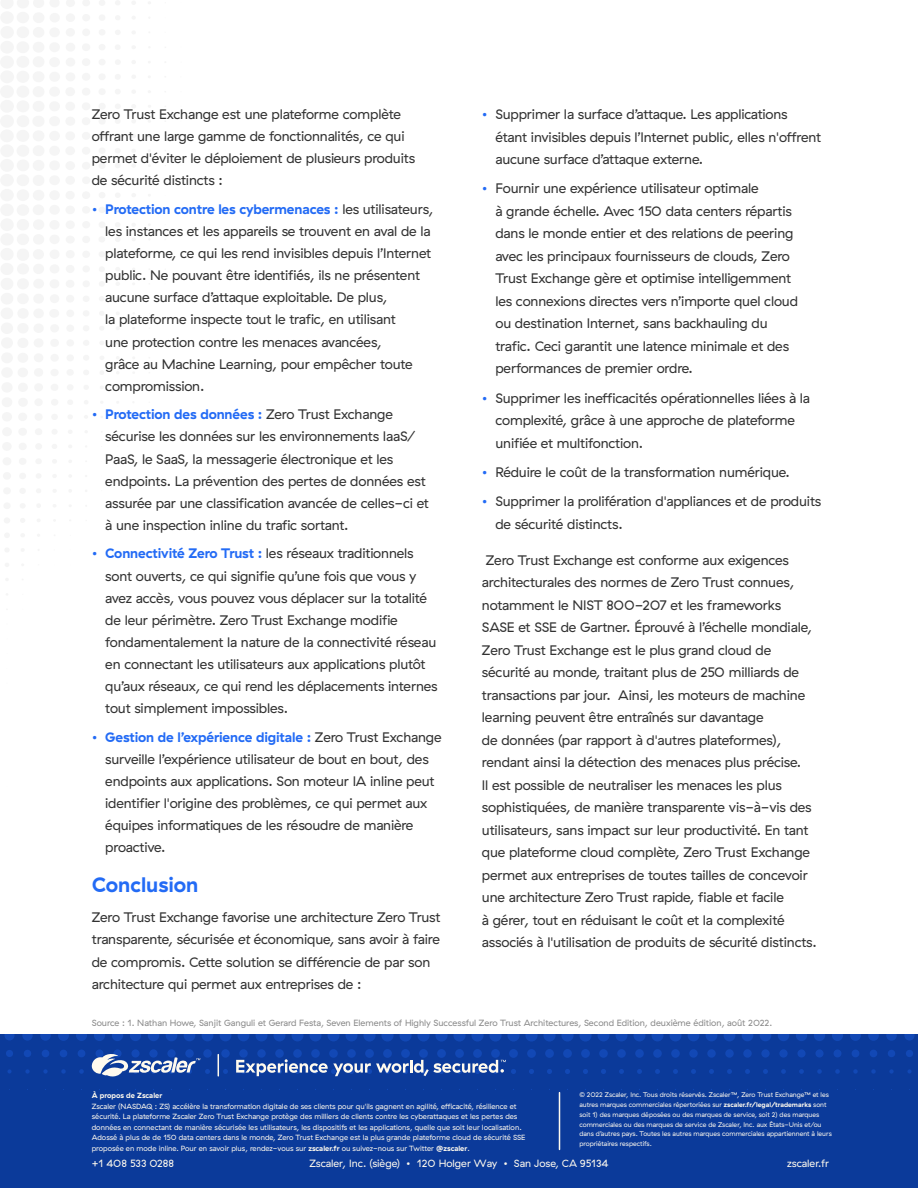
<style>
.page{position:relative;width:918px;height:1188px;background:#fff}
.page>*{position:absolute;margin:0;border:0;box-sizing:border-box;transform-origin:0 0}
.t1{font:700 21px "GT Haptik ZS";color:#236bf5}
.t2{font:13.8px/22.5px "GT Haptik ZS";letter-spacing:-.01em;color:#323232}
.t3{font:10.5px "GT Haptik ZS";color:#fffaee}
.t4{font:9px "GT Haptik ZS";color:#898989}
.t5{font:7.5px/10.5px "GT Haptik ZS";color:#fffaee}
.t6{font:700 7.5px "GT Haptik ZS";color:#fffaee}
.t7{font:6.75px/9.8px "GT Haptik ZS";color:#fffaee}
.s1{color:#236bf5}
.s2{font-weight:700;color:#236bf5}
.s3{font-style:italic}
.s4{font-weight:700}
</style>
<div class="page">
<div style="left:0;top:1035px;width:918px;height:153px;background:#0b3a9a"></div>
<svg style="left:4px;top:1035px;width:911px;height:55px"></svg>
<hr style="left:559px;top:1093px;width:1px;height:56px;background:#fffaee">
<svg style="left:92px;top:1052px;width:108px;height:26px"></svg>
<svg style="left:218px;top:1055px;width:1px;height:21px"></svg>
<svg style="left:236px;top:1059px;width:270px;height:17px"></svg>
<p class="t2" style="left:92px;top:104px;width:325px;line-height:22px">Zero Trust Exchange est une plateforme complète offrant une large gamme de fonctionnalités, ce qui permet d'éviter le déploiement de plusieurs produits de sécurité distincts :</p>
<p class="t2" style="left:105px;top:199px;width:330px;line-height:22px;text-indent:-13px"><span class="s1">•</span> <span class="s2">Protection contre les cybermenaces :</span> les utilisateurs, les instances et les appareils se trouvent en aval de la plateforme, ce qui les rend invisibles depuis l’Internet public. Ne pouvant être identifiés, ils ne présentent aucune surface d’attaque exploitable. De plus,<br>la plateforme inspecte tout le trafic, en utilisant<br>une protection contre les menaces avancées,<br>grâce au Machine Learning, pour empêcher toute compromission.</p>
<p class="t2" style="left:105px;top:404px;width:325px;line-height:22px;text-indent:-13px"><span class="s1">•</span> <span class="s2">Protection des données :</span> Zero Trust Exchange sécurise les données sur les environnements IaaS/ PaaS, le SaaS, la messagerie électronique et les endpoints. La prévention des pertes de données est assurée par une classification avancée de celles-ci et à une inspection inline du trafic sortant.</p>
<p class="t2" style="left:105px;top:543px;width:334px;line-height:22px;text-indent:-13px"><span class="s1">•</span> <span class="s2">Connectivité Zero Trust :</span> les réseaux traditionnels sont ouverts, ce qui signifie qu’une fois que vous y avez accès, vous pouvez vous déplacer sur la totalité de leur périmètre. Zero Trust Exchange modifie fondamentalement la nature de la connectivité réseau en connectant les utilisateurs aux applications plutôt qu’aux réseaux, ce qui rend les déplacements internes tout simplement impossibles.</p>
<p class="t2" style="left:105px;top:726px;width:338px;line-height:22px;text-indent:-13px"><span class="s1">•</span> <span class="s2">Gestion de l’expérience digitale :</span> Zero Trust Exchange surveille l’expérience utilisateur de bout en bout, des endpoints aux applications. Son moteur IA inline peut identifier l'origine des problèmes, ce qui permet aux équipes informatiques de les résoudre de manière proactive.</p>
<h1 class="t1" style="left:92px;top:872px;width:108px">Conclusion</h1>
<p class="t2" style="left:92px;top:906px;width:350px">Zero Trust Exchange favorise une architecture Zero Trust transparente, sécurisée <span class="s3">et</span> économique, sans avoir à faire de compromis. Cette solution se différencie de par son architecture qui permet aux entreprises de :</p>
<p class="t2" style="left:495px;top:103px;width:327px;text-indent:-13px"><span class="s1">•</span> Supprimer la surface d’attaque. Les applications étant invisibles depuis l’Internet public, elles n'offrent aucune surface d’attaque externe.</p>
<p class="t2" style="left:495px;top:178px;width:304px;text-indent:-13px"><span class="s1">•</span> Fournir une expérience utilisateur optimale<br>à grande échelle. Avec 150 data centers répartis dans le monde entier et des relations de peering avec les principaux fournisseurs de clouds, Zero Trust Exchange gère et optimise intelligemment les connexions directes vers n’importe quel cloud ou destination Internet, sans backhauling du trafic. Ceci garantit une latence minimale et des performances de premier ordre.</p>
<p class="t2" style="left:495px;top:387px;width:316px;text-indent:-13px"><span class="s1">•</span> Supprimer les inefficacités opérationnelles liées à la complexité, grâce à une approche de plateforme unifiée et multifonction.</p>
<p class="t2" style="left:482px;top:461px;width:309px"><span class="s1">•</span> Réduire le coût de la transformation numérique.</p>
<p class="t2" style="left:495px;top:490px;width:327px;text-indent:-13px"><span class="s1">•</span> Supprimer la prolifération d'appliances et de produits de sécurité distincts.</p>
<p class="t2" style="left:482px;top:549px;width:336px">Zero Trust Exchange est conforme aux exigences architecturales des normes de Zero Trust connues, notamment le NIST 800-207 et les frameworks SASE et SSE de Gartner. Éprouvé à l’échelle mondiale, Zero Trust Exchange est le plus grand cloud de sécurité au monde, traitant plus de 250 milliards de transactions par jour. Ainsi, les moteurs de machine learning peuvent être entraînés sur davantage<br>de données (par rapport à d'autres plateformes), rendant ainsi la détection des menaces plus précise.<br>Il est possible de neutraliser les menaces les plus sophistiquées, de manière transparente vis-à-vis des utilisateurs, sans impact sur leur productivité. En tant que plateforme cloud complète, Zero Trust Exchange permet aux entreprises de toutes tailles de concevoir une architecture Zero Trust rapide, fiable et facile<br>à gérer, tout en réduisant le coût et la complexité associés à l'utilisation de produits de sécurité distincts.</p>
<p class="t4" style="left:92px;top:1017px;width:682px">Source : 1. Nathan Howe, Sanjit Ganguli et Gerard Festa, Seven Elements of Highly Successful Zero Trust Architectures, Second Edition, deuxième édition, août 2022.</p>
<p class="t6" style="left:92px;top:1091px;width:72px">À propos de Zscaler</p>
<p class="t5" style="left:92px;top:1101px;width:435px">Zscaler (NASDAQ : ZS) accélère la transformation digitale de ses clients pour qu'ils gagnent en agilité, efficacité, résilience et sécurité. La plateforme Zscaler Zero Trust Exchange protège des milliers de clients contre les cyberattaques et les pertes des données en connectant de manière sécurisée les utilisateurs, les dispositifs et les applications, quelle que soit leur localisation.<br>Adossé à plus de de 150 data centers dans le monde, Zero Trust Exchange est la plus grande plateforme cloud de sécurité SSE proposée en mode inline. Pour en savoir plus, rendez-vous sur <span class="s4">zscaler.fr</span> ou suivez-nous sur Twitter <span class="s4">@zscaler</span>.</p>
<p class="t7" style="left:579px;top:1090px;width:254px">© 2022 Zscaler, Inc. Tous droits réservés. Zscaler™, Zero Trust Exchange™ et les autres marques commerciales répertoriées sur <span class="s4">zscaler.fr/legal/trademarks</span> sont soit 1) des marques déposées ou des marques de service, soit 2) des marques commerciales ou des marques de service de Zscaler, Inc. aux États-Unis et/ou dans d’autres pays. Toutes les autres marques commerciales appartiennent à leurs propriétaires respectifs.</p>
<p class="t3" style="left:92px;top:1157px;width:84px">+1 408 533 0288</p>
<p class="t3" style="left:309px;top:1157px;width:301px">Zscaler, Inc. (siège) • 120 Holger Way • San Jose, CA 95134</p>
<p class="t3" style="left:787px;top:1157px;width:43px">zscaler.fr</p>
</div>
